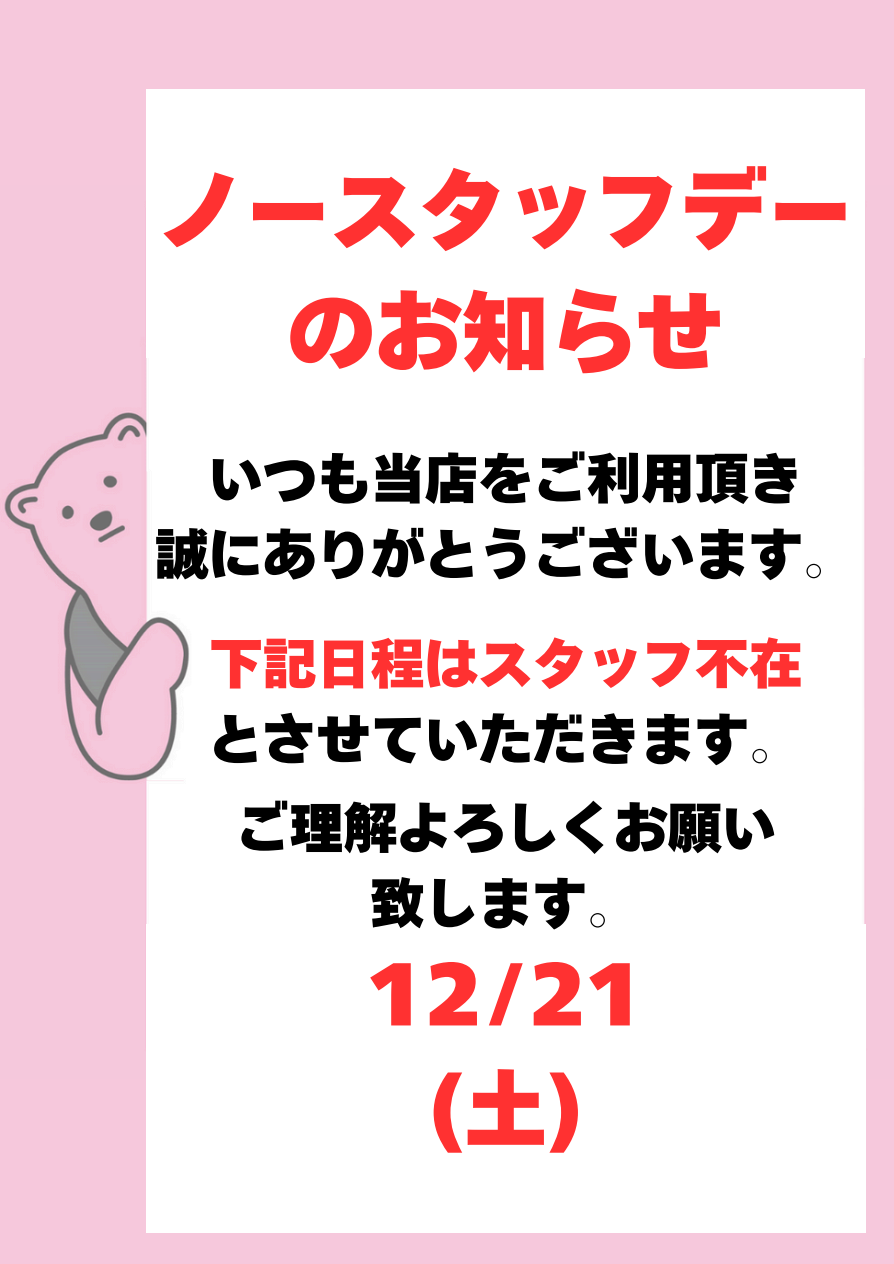
<style>
.page{position:relative;width:894px;height:1264px;background:#fff}
.page>*{position:absolute;margin:0;border:0;box-sizing:border-box;transform-origin:0 0}
.t1{font:87px/121.5px "Tazugane Info Std N X Black";color:#ff3131;text-align:center}
.t2{font:82.5px/114.8px "Tazugane Info Std N X Black";color:#ff3131;text-align:center}
.t3{font:54px "Tazugane Info Std N X Black";color:#000}
.t4{font:54px "Tazugane Info Std N X Black";color:#ff3131}
</style>
<div class="page">
<div style="left:0;top:0;width:893px;height:1263px;background:#f6c8dc"></div>
<img style="left:4px;top:185px;width:862px;height:893px">
<div style="left:146px;top:89px;width:718px;height:268px;background:#fff"></div>
<div style="left:146px;top:924px;width:718px;height:308px;background:#fff"></div>
<p class="t1" style="left:157px;top:149px;width:697px">ノースタッフデーのお知らせ</p>
<p class="t3" style="left:208px;top:442px;width:595px">いつも当店をご利用頂き</p>
<p class="t3" style="left:154px;top:518px;width:703px">誠にありがとうございます。</p>
<p class="t4" style="left:208px;top:627px;width:595px">下記日程はスタッフ不在</p>
<p class="t3" style="left:208px;top:703px;width:595px">とさせていただきます。</p>
<p class="t3" style="left:235px;top:791px;width:542px">ご理解よろしくお願い</p>
<p class="t3" style="left:370px;top:867px;width:272px">致します。</p>
<h1 class="t2" style="left:367px;top:935px;width:278px">12/21 (土)</h1>
</div>
